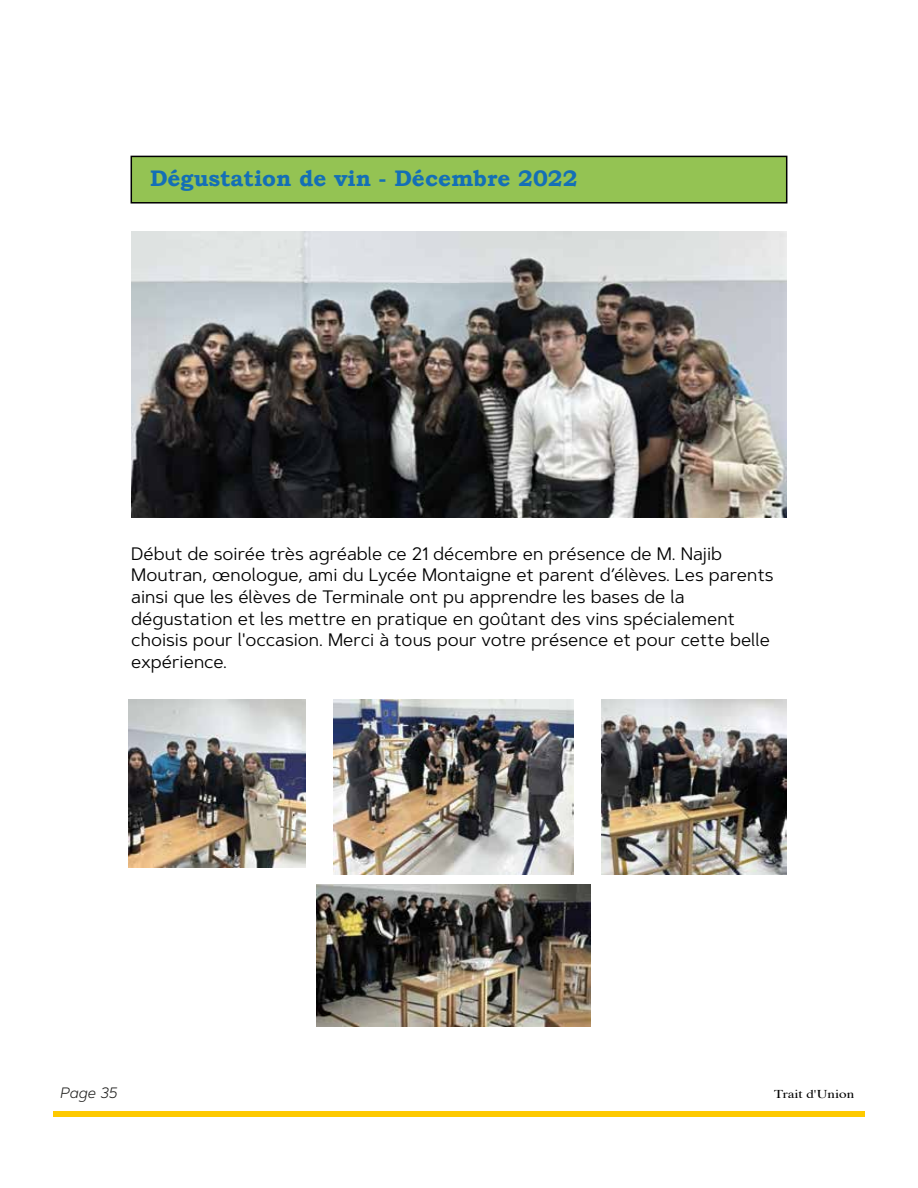
<style>
.page{position:relative;width:918px;height:1188px;background:#fff}
.page>*{position:absolute;margin:0;border:0;box-sizing:border-box;transform-origin:0 0}
.t1{font:700 22.5px "Bookman Old Style";color:#146fb6}
.t2{font:18px/21.6px "Artegra Sans";color:#000}
.t3{font:italic 300 15px "Artegra Sans";letter-spacing:-.01em;color:#1d1d1b}
.t4{font:12px "Times";color:#000;scale:1.25 1}
</style>
<div class="page">
<div style="left:131px;top:156px;width:656px;height:48px;background:#94c353;border:2px solid #000"></div>
<div style="left:53px;top:1112px;width:812px;height:5px;background:#feca00"></div>
<img style="left:131px;top:232px;width:656px;height:286px">
<img style="left:129px;top:699px;width:177px;height:168px">
<img style="left:333px;top:699px;width:241px;height:175px">
<img style="left:317px;top:884px;width:273px;height:143px">
<img style="left:601px;top:699px;width:186px;height:176px">
<p class="t1" style="left:150px;top:162px;width:429px">Dégustation de vin - Décembre 2022</p>
<p class="t2" style="left:131px;top:542px;width:644px">Début de soirée très agréable ce 21 décembre en présence de M. Najib Moutran, œnologue, ami du Lycée Montaigne et parent d’élèves. Les parents ainsi que les élèves de Terminale ont pu apprendre les bases de la dégustation et les mettre en pratique en goûtant des vins spécialement choisis pour l'occasion. Merci à tous pour votre présence et pour cette belle expérience.</p>
<p class="t3" style="left:60px;top:1083px;width:59px">Page 35</p>
<p class="t4" style="left:774px;top:1083px;width:66px">Trait d'Union</p>
</div>
